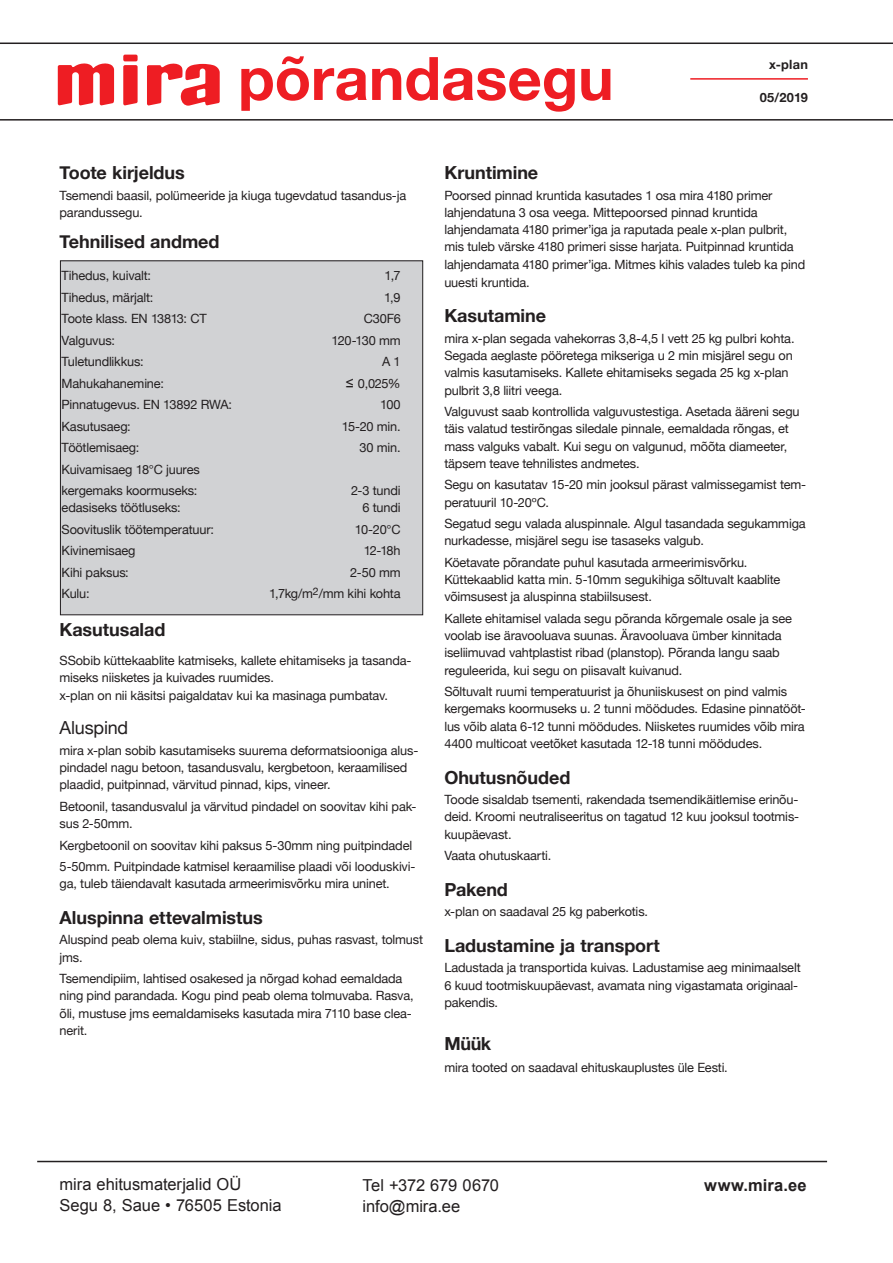
<style>
.page{position:relative;width:893px;height:1263px;background:#fff}
.page>*{position:absolute;margin:0;border:0;box-sizing:border-box;transform-origin:0 0}
.t1{font:700 60px "Helvetica Neue";letter-spacing:-.005em;color:#ee1d23}
.t2{font:700 18px "Helvetica Neue";letter-spacing:-.005em;color:#231f20}
.t3{font:18px "Helvetica Neue";letter-spacing:-.01em;color:#231f20}
.t4{font:16.5px/20.7px "Arial";letter-spacing:-.005em;color:#231f20}
.t5{font:700 16.5px "Arial";letter-spacing:.01em;color:#231f20}
.t6{font:12.75px/17.2px "Helvetica Neue";letter-spacing:-.01em;color:#231f20}
.t7{font:700 12.75px "Helvetica Neue";letter-spacing:.02em;color:#231f20}
.s1{font-family:"Arial";font-size:14.25px}
</style>
<div class="page">
<div style="left:60px;top:261px;width:363px;height:354px;background:#d1d2d4"></div>
<div style="left:60px;top:260px;width:363px;height:355px;border:1px solid #231f20"></div>
<hr style="left:0;top:119px;width:893px;height:2px;background:#231f20">
<svg style="left:123px;top:65px;width:15px;height:40px"></svg>
<div style="left:123px;top:55px;width:15px;height:6px;background:#ee1d23;border-radius:2px"></div>
<svg style="left:58px;top:63px;width:57px;height:42px"></svg>
<svg style="left:147px;top:63px;width:73px;height:43px"></svg>
<hr style="left:0;top:43px;width:893px;height:1px;background:#231f20">
<hr style="left:37px;top:1161px;width:790px;height:1px;background:#231f20">
<hr style="left:690px;top:78px;width:118px;height:2px;background:#ee1d23">
<h1 class="t1" style="left:238px;top:31px;width:377px">põrandasegu</h1>
<p class="t7" style="left:769px;top:55px;width:40px">x-plan</p>
<p class="t7" style="left:760px;top:88px;width:50px">05/2019</p>
<h2 class="t2" style="left:60px;top:159px;width:127px">Toote kirjeldus</h2>
<p class="t6" style="left:60px;top:187px;width:348px">Tsemendi baasil, polümeeride ja kiuga tugevdatud tasandus-ja parandussegu.</p>
<h2 class="t2" style="left:60px;top:228px;width:161px">Tehnilised andmed</h2>
<p class="t6" style="left:62px;top:268px;width:91px">Tihedus, kuivalt:</p>
<p class="t6" style="left:385px;top:268px;width:18px">1,7</p>
<p class="t6" style="left:62px;top:289px;width:93px">Tihedus, märjalt:</p>
<p class="t6" style="left:384px;top:289px;width:18px">1,9</p>
<p class="t6" style="left:62px;top:311px;width:147px">Toote klass. EN 13813: CT</p>
<p class="t6" style="left:364px;top:311px;width:39px">C30F6</p>
<p class="t6" style="left:62px;top:332px;width:55px">Valguvus:</p>
<p class="t6" style="left:331px;top:332px;width:71px">120-130 mm</p>
<p class="t6" style="left:62px;top:354px;width:84px">Tuletundlikkus:</p>
<p class="t6" style="left:382px;top:354px;width:20px">A 1</p>
<p class="t6" style="left:62px;top:375px;width:104px">Mahukahanemine:</p>
<p class="t6" style="left:346px;top:375px;width:56px"><span class="s1">≤</span> 0,025%</p>
<p class="t6" style="left:62px;top:397px;width:172px">Pinnatugevus. EN 13892 RWA:</p>
<p class="t6" style="left:380px;top:397px;width:22px">100</p>
<p class="t6" style="left:62px;top:418px;width:71px">Kasutusaeg:</p>
<p class="t6" style="left:342px;top:418px;width:60px">15-20 min.</p>
<p class="t6" style="left:62px;top:440px;width:79px">Töötlemisaeg:</p>
<p class="t6" style="left:360px;top:440px;width:43px">30 min.</p>
<p class="t6" style="left:62px;top:459px;width:140px;line-height:21.5px">Kuivamisaeg 18°C juures kergemaks koormuseks:</p>
<p class="t6" style="left:351px;top:483px;width:51px">2-3 tundi</p>
<p class="t6" style="left:62px;top:500px;width:121px">edasiseks töötluseks:</p>
<p class="t6" style="left:362px;top:500px;width:40px">6 tundi</p>
<p class="t6" style="left:62px;top:521px;width:154px">Soovituslik töötemperatuur:</p>
<p class="t6" style="left:355px;top:521px;width:47px">10-20°C</p>
<p class="t6" style="left:62px;top:543px;width:76px">Kivinemisaeg</p>
<p class="t6" style="left:364px;top:543px;width:38px">12-18h</p>
<p class="t6" style="left:62px;top:564px;width:69px">Kihi paksus:</p>
<p class="t6" style="left:350px;top:564px;width:52px">2-50 mm</p>
<p class="t6" style="left:62px;top:586px;width:29px">Kulu:</p>
<p class="t6" style="left:269px;top:586px;width:133px">1,7kg/m<sup>2</sup>/mm kihi kohta</p>
<h2 class="t2" style="left:60px;top:616px;width:107px">Kasutusalad</h2>
<p class="t6" style="left:60px;top:653px;width:353px">SSobib küttekaablite katmiseks, kallete ehitamiseks ja tasanda&shy;miseks niisketes ja kuivades ruumides.<br>x-plan on nii käsitsi paigaldatav kui ka masinaga pumbatav.</p>
<h2 class="t3" style="left:60px;top:715px;width:70px">Aluspind</h2>
<p class="t6" style="left:60px;top:742px;width:360px">mira x-plan sobib kasutamiseks suurema deformatsiooniga alus&shy;pindadel nagu betoon, tasandusvalu, kergbetoon, keraamilised plaadid, puitpinnad, värvitud pinnad, kips, vineer.</p>
<p class="t6" style="left:60px;top:798px;width:359px">Betoonil, tasandusvalul ja värvitud pindadel on soovitav kihi pak&shy;sus 2-50mm.</p>
<p class="t6" style="left:60px;top:835px;width:357px;line-height:21.5px">Kergbetoonil on soovitav kihi paksus 5-30mm ning puitpindadel<br>5-50mm. Puitpindade katmisel keraamilise plaadi või looduskivi-</p>
<p class="t6" style="left:60px;top:876px;width:332px">ga, tuleb täiendavalt kasutada armeerimisvõrku mira uninet.</p>
<h2 class="t2" style="left:60px;top:903px;width:205px">Aluspinna ettevalmistus</h2>
<p class="t6" style="left:60px;top:932px;width:365px">Aluspind peab olema kuiv, stabiilne, sidus, puhas rasvast, tolmust jms.</p>
<p class="t6" style="left:60px;top:971px;width:356px">Tsemendipiim, lahtised osakesed ja nõrgad kohad eemaldada ning pind parandada. Kogu pind peab olema tolmuvaba. Rasva, õli, mustuse jms eemaldamiseks kasutada mira 7110 base clea&shy;nerit.</p>
<h2 class="t2" style="left:444px;top:159px;width:95px">Kruntimine</h2>
<p class="t6" style="left:444px;top:187px;width:362px">Poorsed pinnad kruntida kasutades 1 osa mira 4180 primer lahjendatuna 3 osa veega. Mittepoorsed pinnad kruntida lahjendamata 4180 primer’iga ja raputada peale x-plan pulbrit, mis tuleb värske 4180 primeri sisse harjata. Puitpinnad kruntida lahjendamata 4180 primer’iga. Mitmes kihis valades tuleb ka pind uuesti kruntida.</p>
<h2 class="t2" style="left:444px;top:302px;width:103px">Kasutamine</h2>
<p class="t6" style="left:444px;top:330px;width:352px">mira x-plan segada vahekorras 3,8-4,5 l vett 25 kg pulbri kohta.<br>Segada aeglaste pööretega mikseriga u 2 min misjärel segu on valmis kasutamiseks. Kallete ehitamiseks segada 25 kg x-plan pulbrit 3,8 liitri veega.</p>
<p class="t6" style="left:444px;top:404px;width:357px">Valguvust saab kontrollida valguvustestiga. Asetada ääreni segu täis valatud testirõngas siledale pinnale, eemaldada rõngas, et mass valguks vabalt. Kui segu on valgunud, mõõta diameeter, täpsem teave tehnilistes andmetes.</p>
<p class="t6" style="left:444px;top:477px;width:363px">Segu on kasutatav 15-20 min jooksul pärast valmissegamist tem&shy;peratuuril 10-20ºC.</p>
<p class="t6" style="left:444px;top:516px;width:363px">Segatud segu valada aluspinnale. Algul tasandada segukammiga nurkadesse, misjärel segu ise tasaseks valgub.</p>
<p class="t6" style="left:444px;top:554px;width:338px">Köetavate põrandate puhul kasutada armeerimisvõrku.<br>Küttekaablid katta min. 5-10mm segukihiga sõltuvalt kaablite võimsusest ja aluspinna stabiilsusest.</p>
<p class="t6" style="left:444px;top:610px;width:349px">Kallete ehitamisel valada segu põranda kõrgemale osale ja see voolab ise äravooluava suunas. Äravooluava ümber kinnitada iseliimuvad vahtplastist ribad (planstop). Põranda langu saab reguleerida, kui segu on piisavalt kuivanud.</p>
<p class="t6" style="left:444px;top:684px;width:363px">Sõltuvalt ruumi temperatuurist ja õhuniiskusest on pind valmis kergemaks koormuseks u. 2 tunni möödudes. Edasine pinnatööt&shy;lus võib alata 6-12 tunni möödudes. Niisketes ruumides võib mira 4400 multicoat veetõket kasutada 12-18 tunni möödudes.</p>
<h2 class="t2" style="left:444px;top:763px;width:128px">Ohutusnõuded</h2>
<p class="t6" style="left:444px;top:792px;width:356px;text-align:justify">Toode sisaldab tsementi, rakendada tsemendikäitlemise erinõu&shy;deid. Kroomi neutraliseeritus on tagatud 12 kuu jooksul tootmis&shy;kuupäevast.</p>
<p class="t6" style="left:444px;top:848px;width:108px">Vaata ohutuskaarti.</p>
<h2 class="t2" style="left:444px;top:875px;width:65px">Pakend</h2>
<p class="t6" style="left:444px;top:904px;width:205px">x-plan on saadaval 25 kg paberkotis.</p>
<h2 class="t2" style="left:444px;top:931px;width:217px">Ladustamine ja transport</h2>
<p class="t6" style="left:444px;top:960px;width:358px">Ladustada ja transportida kuivas. Ladustamise aeg minimaalselt<br>6 kuud tootmiskuupäevast, avamata ning vigastamata originaal&shy;pakendis.</p>
<h2 class="t2" style="left:444px;top:1029px;width:48px">Müük</h2>
<p class="t6" style="left:444px;top:1059px;width:285px">mira tooted on saadaval ehituskauplustes üle Eesti.</p>
<p class="t4" style="left:60px;top:1174px;width:224px">mira ehitusmaterjalid OÜ<br>Segu 8, Saue • 76505 Estonia</p>
<p class="t4" style="left:362px;top:1175px;width:138px">Tel +372 679 0670 info@mira.ee</p>
<p class="t5" style="left:704px;top:1174px;width:104px">www.mira.ee</p>
</div>
